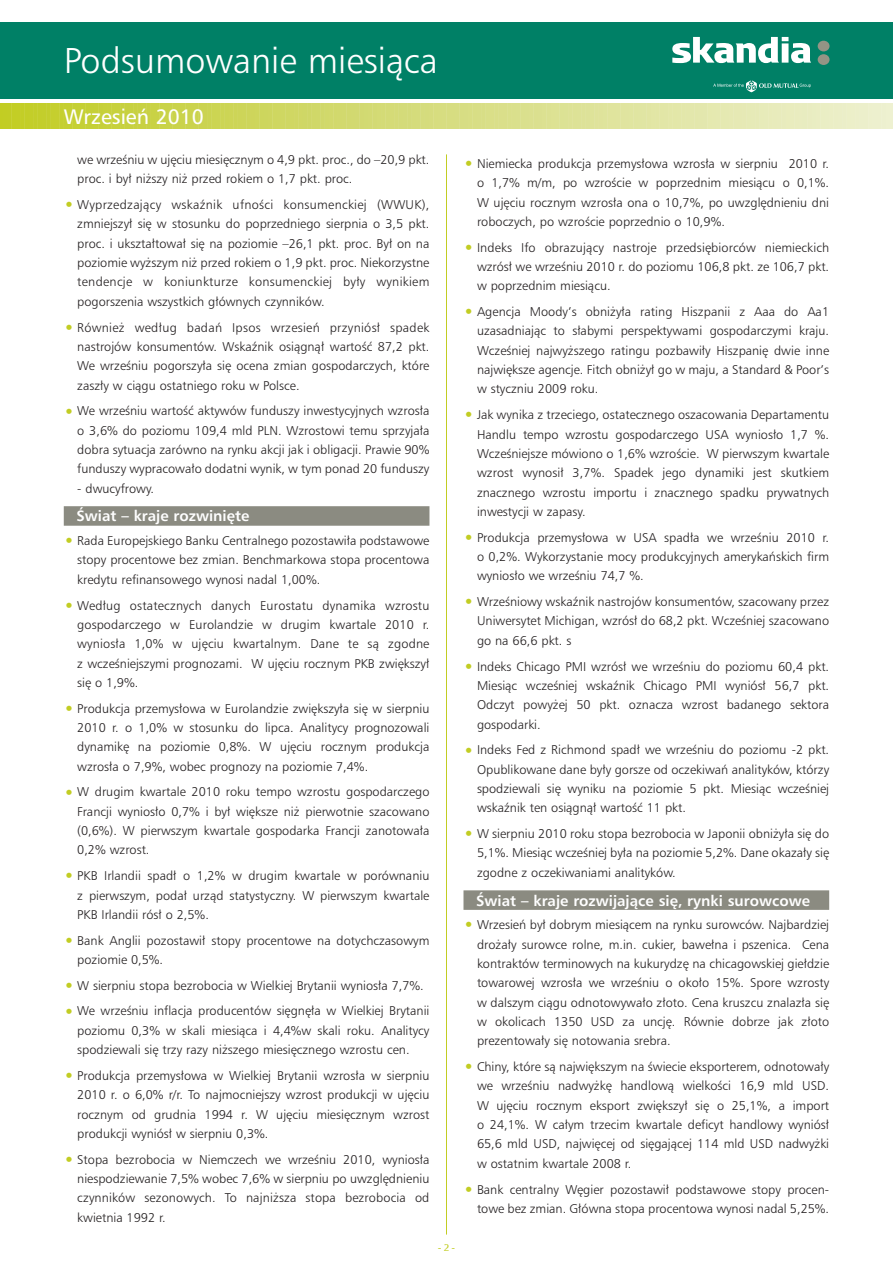
<style>
.page{position:relative;width:893px;height:1263px;background:#fff}
.page>*{position:absolute;margin:0;border:0;box-sizing:border-box;transform-origin:0 0}
.t1{font:300 36px "Humanist Triple Seven PL";color:#fff}
.t2{font:21px "Humanist Triple Seven PL";color:#fff}
.t3{font:700 15px "Humanist Triple Seven PL";color:#fff}
.t4{font:300 12.75px/19.4px "Humanist Triple Seven PL";color:#231f20;text-align:justify}
.t5{font:10.5px "Skandia Display CE";color:#c2cd23}
.s1{font-size:18px;color:#c2cd23}
</style>
<div class="page">
<svg style="left:0;top:103px;width:893px;height:26px;background:#d7dd7e"></svg>
<div style="left:0;top:23px;width:892px;height:76px;background:#008066"></div>
<hr style="left:446px;top:154px;width:1px;height:1080px;background:#c2cd23">
<svg style="left:672px;top:37px;width:139px;height:26px"></svg>
<svg style="left:818px;top:41px;width:11px;height:24px"></svg>
<svg style="left:713px;top:80px;width:98px;height:12px"></svg>
<div style="left:64px;top:506px;width:365px;height:20px;background:#8b8b81"></div>
<div style="left:463px;top:890px;width:366px;height:20px;background:#8b8b81"></div>
<h1 class="t1" style="left:64px;top:45px;width:376px">Podsumowanie miesiàca</h1>
<h2 class="t2" style="left:64px;top:107px;width:142px">Wrzesieƒ 2010</h2>
<p class="t4" style="left:77px;top:150px;width:354px">we wrzeÊniu w uj´ciu miesi´cznym o 4,9 pkt. proc., do –20,9 pkt. proc. i by∏ ni˝szy ni˝ przed rokiem o 1,7 pkt. proc.</p>
<p class="t4" style="left:77px;top:195px;width:354px;text-indent:-14px"><span class="s1">•</span> Wyprzedzajàcy wskaênik ufnoÊci konsumenckiej (WWUK), zmniejszy∏ si´ w stosunku do poprzedniego sierpnia o 3,5 pkt. proc. i ukszta∏towa∏ si´ na poziomie –26,1 pkt. proc. By∏ on na poziomie wy˝szym ni˝ przed rokiem o 1,9 pkt. proc. Niekorzystne tendencje w koniunkturze konsumenckiej by∏y wynikiem pogorszenia wszystkich g∏ównych czynników.</p>
<p class="t4" style="left:77px;top:318px;width:354px;text-indent:-14px"><span class="s1">•</span> Równie˝ wed∏ug badaƒ Ipsos wrzesieƒ przyniós∏ spadek nastrojów konsumentów. Wskaênik osiàgnà∏ wartoÊç 87,2 pkt.<br>We wrzeÊniu pogorszy∏a si´ ocena zmian gospodarczych, które zasz∏y w ciàgu ostatniego roku w Polsce.</p>
<p class="t4" style="left:77px;top:402px;width:354px;text-indent:-14px"><span class="s1">•</span> We wrzeÊniu wartoÊç aktywów funduszy inwestycyjnych wzros∏a o 3,6% do poziomu 109,4 mld PLN. Wzrostowi temu sprzyja∏a dobra sytuacja zarówno na rynku akcji jak i obligacji. Prawie 90% funduszy wypracowa∏o dodatni wynik, w tym ponad 20 funduszy</p>
<p class="t4" style="left:77px;top:479px;width:78px">- dwucyfrowy.</p>
<p class="t3" style="left:77px;top:510px;width:174px">Âwiat – kraje rozwini´te</p>
<p class="t4" style="left:77px;top:531px;width:354px;text-indent:-14px"><span class="s1">•</span> Rada Europejskiego Banku Centralnego pozostawi∏a podstawowe stopy procentowe bez zmian. Benchmarkowa stopa procentowa kredytu refinansowego wynosi nadal 1,00%.</p>
<p class="t4" style="left:77px;top:596px;width:354px;text-indent:-14px"><span class="s1">•</span> Wed∏ug ostatecznych danych Eurostatu dynamika wzrostu gospodarczego w Eurolandzie w drugim kwartale 2010 r. wynios∏a 1,0% w uj´ciu kwartalnym. Dane te sà zgodne z wczeÊniejszymi prognozami. W uj´ciu rocznym PKB zwi´kszy∏ si´ o 1,9%.</p>
<p class="t4" style="left:77px;top:699px;width:354px;text-indent:-14px"><span class="s1">•</span> Produkcja przemys∏owa w Eurolandzie zwi´kszy∏a si´ w sierpniu 2010 r. o 1,0% w stosunku do lipca. Analitycy prognozowali dynamik´ na poziomie 0,8%. W uj´ciu rocznym produkcja wzros∏a o 7,9%, wobec prognozy na poziomie 7,4%.</p>
<p class="t4" style="left:77px;top:783px;width:354px;text-indent:-14px"><span class="s1">•</span> W drugim kwartale 2010 roku tempo wzrostu gospodarczego Francji wynios∏o 0,7% i by∏ wi´ksze ni˝ pierwotnie szacowano (0,6%). W pierwszym kwartale gospodarka Francji zanotowa∏a 0,2% wzrost.</p>
<p class="t4" style="left:77px;top:867px;width:354px;text-indent:-14px"><span class="s1">•</span> PKB Irlandii spad∏ o 1,2% w drugim kwartale w porównaniu z pierwszym, poda∏ urzàd statystyczny. W pierwszym kwartale PKB Irlandii rós∏ o 2,5%.</p>
<p class="t4" style="left:77px;top:931px;width:354px;text-indent:-14px"><span class="s1">•</span> Bank Anglii pozostawi∏ stopy procentowe na dotychczasowym poziomie 0,5%.</p>
<p class="t4" style="left:64px;top:976px;width:362px"><span class="s1">•</span> W sierpniu stopa bezrobocia w Wielkiej Brytanii wynios∏a 7,7%.</p>
<p class="t4" style="left:77px;top:1002px;width:354px;text-indent:-14px"><span class="s1">•</span> We wrzeÊniu inflacja producentów si´gn´∏a w Wielkiej Brytanii poziomu 0,3% w skali miesiàca i 4,4%w skali roku. Analitycy spodziewali si´ trzy razy ni˝szego miesi´cznego wzrostu cen.</p>
<p class="t4" style="left:77px;top:1066px;width:354px;text-indent:-14px"><span class="s1">•</span> Produkcja przemys∏owa w Wielkiej Brytanii wzros∏a w sierpniu 2010 r. o 6,0% r/r. To najmocniejszy wzrost produkcji w uj´ciu rocznym od grudnia 1994 r. W uj´ciu miesi´cznym wzrost produkcji wyniós∏ w sierpniu 0,3%.</p>
<p class="t4" style="left:77px;top:1150px;width:354px;text-indent:-14px"><span class="s1">•</span> Stopa bezrobocia w Niemczech we wrzeÊniu 2010, wynios∏a niespodziewanie 7,5% wobec 7,6% w sierpniu po uwzgl´dnieniu czynników sezonowych. To najni˝sza stopa bezrobocia od kwietnia 1992 r.</p>
<p class="t5" style="left:438px;top:1243px;width:19px">- 2-</p>
<p class="t4" style="left:477px;top:154px;width:354px;text-indent:-14px"><span class="s1">•</span> Niemiecka produkcja przemys∏owa wzros∏a w sierpniu 2010 r. o 1,7% m/m, po wzroÊcie w poprzednim miesiàcu o 0,1%.<br>W uj´ciu rocznym wzros∏a ona o 10,7%, po uwzgl´dnieniu dni roboczych, po wzroÊcie poprzednio o 10,9%.</p>
<p class="t4" style="left:477px;top:238px;width:354px;text-indent:-14px"><span class="s1">•</span> Indeks Ifo obrazujàcy nastroje przedsi´biorców niemieckich wzrós∏ we wrzeÊniu 2010 r. do poziomu 106,8 pkt. ze 106,7 pkt. w poprzednim miesiàcu.</p>
<p class="t4" style="left:477px;top:302px;width:354px;text-indent:-14px"><span class="s1">•</span> Agencja Moody’s obni˝y∏a rating Hiszpanii z Aaa do Aa1 uzasadniajàc to s∏abymi perspektywami gospodarczymi kraju.<br>WczeÊniej najwy˝szego ratingu pozbawi∏y Hiszpani´ dwie inne najwi´ksze agencje. Fitch obni˝y∏ go w maju, a Standard &amp; Poor’s w styczniu 2009 roku.</p>
<p class="t4" style="left:477px;top:406px;width:354px;text-indent:-14px"><span class="s1">•</span> Jak wynika z trzeciego, ostatecznego oszacowania Departamentu Handlu tempo wzrostu gospodarczego USA wynios∏o 1,7 %.<br>WczeÊniejsze mówiono o 1,6% wzroÊcie. W pierwszym kwartale wzrost wynosi∏ 3,7%. Spadek jego dynamiki jest skutkiem znacznego wzrostu importu i znacznego spadku prywatnych inwestycji w zapasy.</p>
<p class="t4" style="left:477px;top:528px;width:354px;text-indent:-14px"><span class="s1">•</span> Produkcja przemys∏owa w USA spad∏a we wrzeÊniu 2010 r. o 0,2%. Wykorzystanie mocy produkcyjnych amerykaƒskich firm wynios∏o we wrzeÊniu 74,7 %.</p>
<p class="t4" style="left:477px;top:593px;width:354px;text-indent:-14px"><span class="s1">•</span> WrzeÊniowy wskaênik nastrojów konsumentów, szacowany przez Uniwersytet Michigan, wzrós∏ do 68,2 pkt. WczeÊniej szacowano go na 66,6 pkt. s</p>
<p class="t4" style="left:477px;top:657px;width:354px;text-indent:-14px"><span class="s1">•</span> Indeks Chicago PMI wzrós∏ we wrzeÊniu do poziomu 60,4 pkt.<br>Miesiàc wczeÊniej wskaênik Chicago PMI wyniós∏ 56,7 pkt.<br>Odczyt powy˝ej 50 pkt. oznacza wzrost badanego sektora gospodarki.</p>
<p class="t4" style="left:477px;top:741px;width:354px;text-indent:-14px"><span class="s1">•</span> Indeks Fed z Richmond spad∏ we wrzeÊniu do poziomu -2 pkt.<br>Opublikowane dane by∏y gorsze od oczekiwaƒ analityków, którzy spodziewali si´ wyniku na poziomie 5 pkt. Miesiàc wczeÊniej wskaênik ten osiàgnà∏ wartoÊç 11 pkt.</p>
<p class="t4" style="left:477px;top:825px;width:354px;text-indent:-14px"><span class="s1">•</span> W sierpniu 2010 roku stopa bezrobocia w Japonii obni˝y∏a si´ do 5,1%. Miesiàc wczeÊniej by∏a na poziomie 5,2%. Dane okaza∏y si´ zgodne z oczekiwaniami analityków.</p>
<p class="t3" style="left:476px;top:894px;width:335px">Âwiat – kraje rozwijajàce si´, rynki surowcowe</p>
<p class="t4" style="left:477px;top:916px;width:354px;text-indent:-14px"><span class="s1">•</span> Wrzesieƒ by∏ dobrym miesiàcem na rynku surowców. Najbardziej dro˝a∏y surowce rolne, m.in. cukier, bawe∏na i pszenica. Cena kontraktów terminowych na kukurydz´ na chicagowskiej gie∏dzie towarowej wzros∏a we wrzeÊniu o oko∏o 15%. Spore wzrosty w dalszym ciàgu odnotowywa∏o z∏oto. Cena kruszcu znalaz∏a si´ w okolicach 1350 USD za uncj´. Równie dobrze jak z∏oto prezentowa∏y si´ notowania srebra.</p>
<p class="t4" style="left:477px;top:1057px;width:354px;text-indent:-14px"><span class="s1">•</span> Chiny, które sà najwi´kszym na Êwiecie eksporterem, odnotowa∏y we wrzeÊniu nadwy˝k´ handlowà wielkoÊci 16,9 mld USD.<br>W uj´ciu rocznym eksport zwi´kszy∏ si´ o 25,1%, a import o 24,1%. W ca∏ym trzecim kwartale deficyt handlowy wyniós∏ 65,6 mld USD, najwi´cej od si´gajàcej 114 mld USD nadwy˝ki w ostatnim kwartale 2008 r.</p>
<p class="t4" style="left:463px;top:1180px;width:367px;text-align:right"><span class="s1">•</span> Bank centralny W´gier pozostawi∏ podstawowe stopy procen&shy;towe bez zmian. G∏ówna stopa procentowa wynosi nadal 5,25%.</p>
</div>
